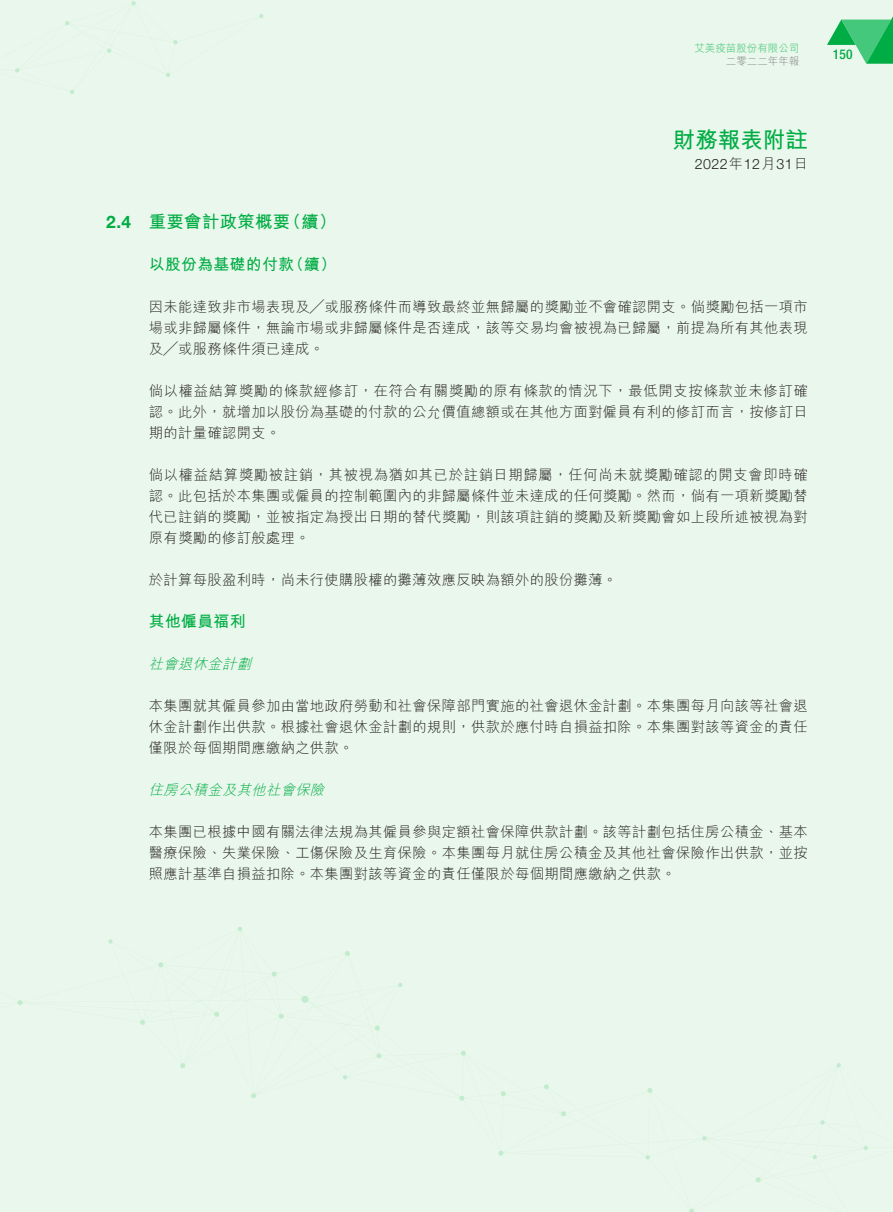
<style>
.page{position:relative;width:893px;height:1212px;background:#eaf7ec}
.page>*{position:absolute;margin:0;border:0;box-sizing:border-box;transform-origin:0 0}
.t1{font:700 22.5px "M Hei HK";color:#00ad44}
.t2{font:700 17.25px "M Hei HK";letter-spacing:.03em;color:#00ad44}
.t3{font:700 17.25px "Helvetica Neue LT Std";color:#00ad44}
.t4{font:700 15.75px "M Hei HK";letter-spacing:.03em;color:#00ad44}
.t5{font:300 14.25px/21px "M Hei HK";letter-spacing:.03em;color:#231f20;text-align:justify}
.t6{font:italic 300 14.25px "M Hei HK";color:#00ad44}
.t7{font:300 14.25px "Helvetica Neue LT Std";letter-spacing:.03em;color:#231f20}
.t8{font:500 condensed 13.5px "Helvetica Neue LT Std";color:#00ad44}
.t9{font:500 10.5px "M Hei HK";color:#67d18e}
.t10{font:300 10.5px "M Hei HK";color:#808285}
.s1{font-family:"M Hei HK"}
</style>
<div class="page">
<svg style="left:827px;top:16px;width:66px;height:48px"></svg>
<p class="t9" style="left:694px;top:40px;width:106px">艾美疫苗股份有限公司</p>
<p class="t10" style="left:726px;top:55px;width:75px">二零二二年年報</p>
<p class="t3" style="left:106px;top:211px;width:26px">2.4</p>
<p class="t2" style="left:149px;top:209px;width:143px">重要會計政策概要</p>
<p class="t2" style="left:284px;top:209px;width:54px">（續(</p>
<h1 class="t1" style="left:673px;top:123px;width:136px">財務報表附註</h1>
<p class="t7" style="left:695px;top:155px;width:115px">2022<span class="s1">年</span>12<span class="s1">月</span>31<span class="s1">日</span></p>
<p class="t4" style="left:149px;top:253px;width:147px">以股份為基礎的付款</p>
<p class="t5" style="left:149px;top:296px;width:660px">因未能達致非市場表現及╱或服務條件而導致最終並無歸屬的獎勵並不會確認開支。倘獎勵包括一項市場或非歸屬條件，無論市場或非歸屬條件是否達成，該等交易均會被視為已歸屬，前提為所有其他表現及╱或服務條件須已達成。</p>
<p class="t5" style="left:149px;top:380px;width:660px">倘以權益結算獎勵的條款經修訂，在符合有關獎勵的原有條款的情況下，最低開支按條款並未修訂確認。此外，就增加以股份為基礎的付款的公允價值總額或在其他方面對僱員有利的修訂而言，按修訂日期的計量確認開支。</p>
<p class="t5" style="left:149px;top:464px;width:660px">倘以權益結算獎勵被註銷，其被視為猶如其已於註銷日期歸屬，任何尚未就獎勵確認的開支會即時確認。此包括於本集團或僱員的控制範圍內的非歸屬條件並未達成的任何獎勵。然而，倘有一項新獎勵替代已註銷的獎勵，並被指定為授出日期的替代獎勵，則該項註銷的獎勵及新獎勵會如上段所述被視為對原有獎勵的修訂般處理。</p>
<p class="t5" style="left:149px;top:569px;width:470px">於計算每股盈利時，尚未行使購股權的攤薄效應反映為額外的股份攤薄。</p>
<p class="t4" style="left:149px;top:610px;width:98px">其他僱員福利</p>
<p class="t6" style="left:149px;top:656px;width:107px">社會退休金計劃</p>
<p class="t5" style="left:149px;top:695px;width:660px">本集團就其僱員參加由當地政府勞動和社會保障部門實施的社會退休金計劃。本集團每月向該等社會退休金計劃作出供款。根據社會退休金計劃的規則，供款於應付時自損益扣除。本集團對該等資金的責任僅限於每個期間應繳納之供款。</p>
<p class="t6" style="left:149px;top:782px;width:181px">住房公積金及其他社會保險</p>
<p class="t5" style="left:149px;top:821px;width:660px">本集團已根據中國有關法律法規為其僱員參與定額社會保障供款計劃。該等計劃包括住房公積金、基本醫療保險、失業保險、工傷保險及生育保險。本集團每月就住房公積金及其他社會保險作出供款，並按照應計基準自損益扣除。本集團對該等資金的責任僅限於每個期間應繳納之供款。</p>
<p class="t4" style="left:288px;top:253px;width:49px">（續(</p>
<p class="t8" style="left:833px;top:46px;width:22px">150</p>
</div>
